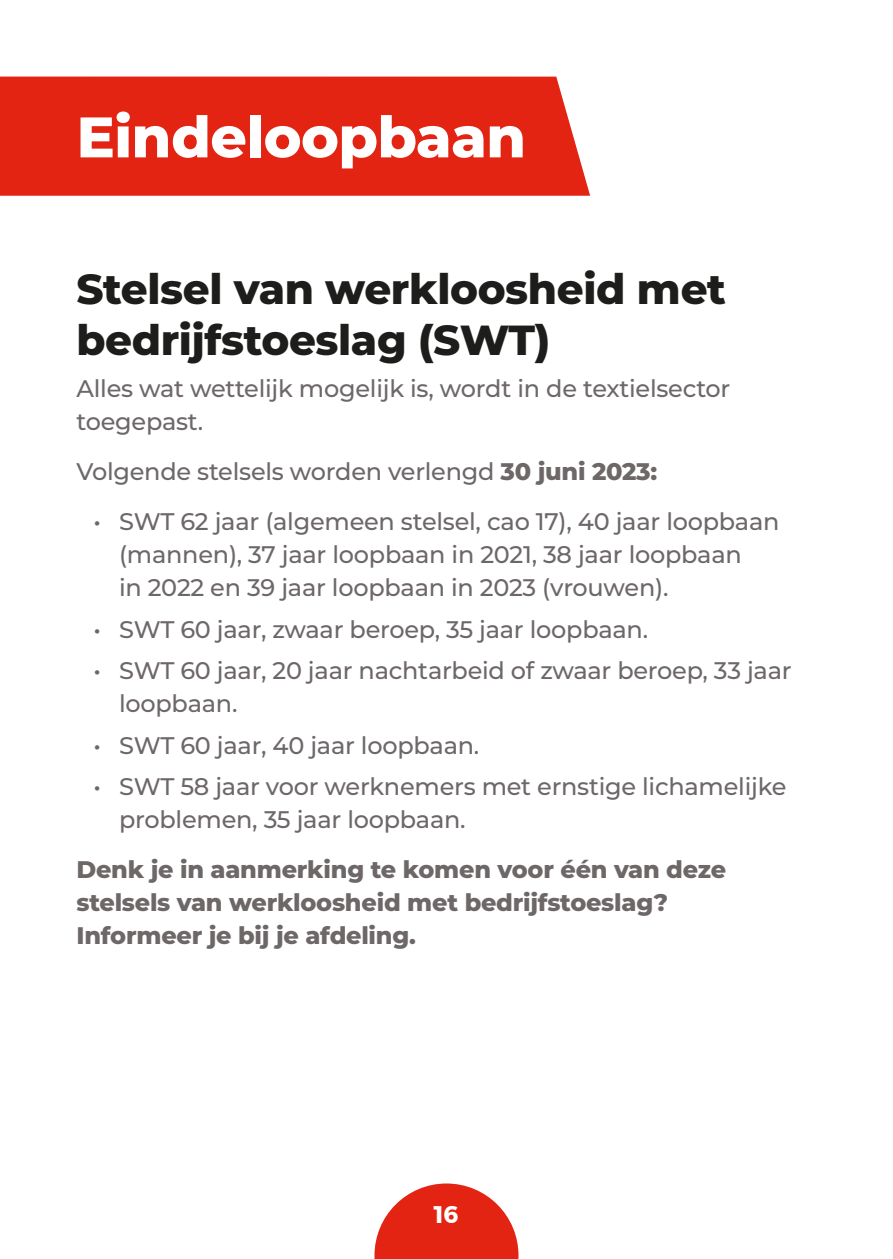
<style>
.page{position:relative;width:893px;height:1259px;background:#fff}
.page>*{position:absolute;margin:0;border:0;box-sizing:border-box;transform-origin:0 0}
.t1{font:800 57px "Montserrat";letter-spacing:-.01em;color:#fff}
.t2{font:800 42px/51px "Montserrat";letter-spacing:-.01em;color:#1d1d1b}
.t3{font:500 24px/33px "Montserrat";letter-spacing:-.01em;color:#6d6768}
.t4{font:800 24px/33px "Montserrat";letter-spacing:-.01em;color:#6d6768}
.t5{font:700 24px "Montserrat";color:#fff}
.s1{font-weight:800}
</style>
<div class="page">
<div style="left:0;top:77px;width:590px;height:119px;background:#e42413"></div>
<svg style="left:374px;top:1183px;width:144px;height:76px"></svg>
<h1 class="t1" style="left:77px;top:95px;width:451px">Eindeloopbaan</h1>
<h2 class="t2" style="left:77px;top:262px;width:651px">Stelsel van werkloosheid met bedrijfstoeslag (SWT)</h2>
<p class="t3" style="left:77px;top:371px;width:655px">Alles wat wettelijk mogelijk is, wordt in de textielsector toegepast.</p>
<p class="t3" style="left:77px;top:454px;width:582px">Volgende stelsels worden verlengd <span class="s1">30 juni 2023:</span></p>
<p class="t3" style="left:119px;top:504px;width:662px;text-indent:-26px">• SWT 62 jaar (algemeen stelsel, cao 17), 40 jaar loopbaan (mannen), 37 jaar loopbaan in 2021, 38 jaar loopbaan<br>in 2022 en 39 jaar loopbaan in 2023 (vrouwen).</p>
<p class="t3" style="left:94px;top:611px;width:556px">• SWT 60 jaar, zwaar beroep, 35 jaar loopbaan.</p>
<p class="t3" style="left:119px;top:653px;width:674px;text-indent:-26px">• SWT 60 jaar, 20 jaar nachtarbeid of zwaar beroep, 33 jaar loopbaan.</p>
<p class="t3" style="left:94px;top:727px;width:387px">• SWT 60 jaar, 40 jaar loopbaan.</p>
<p class="t3" style="left:119px;top:769px;width:669px;text-indent:-26px">• SWT 58 jaar voor werknemers met ernstige lichamelijke problemen, 35 jaar loopbaan.</p>
<p class="t4" style="left:77px;top:851px;width:651px">Denk je in aanmerking te komen voor één van deze stelsels van werkloosheid met bedrijfstoeslag?<br>Informeer je bij je afdeling.</p>
<p class="t5" style="left:434px;top:1195px;width:26px">16</p>
</div>
